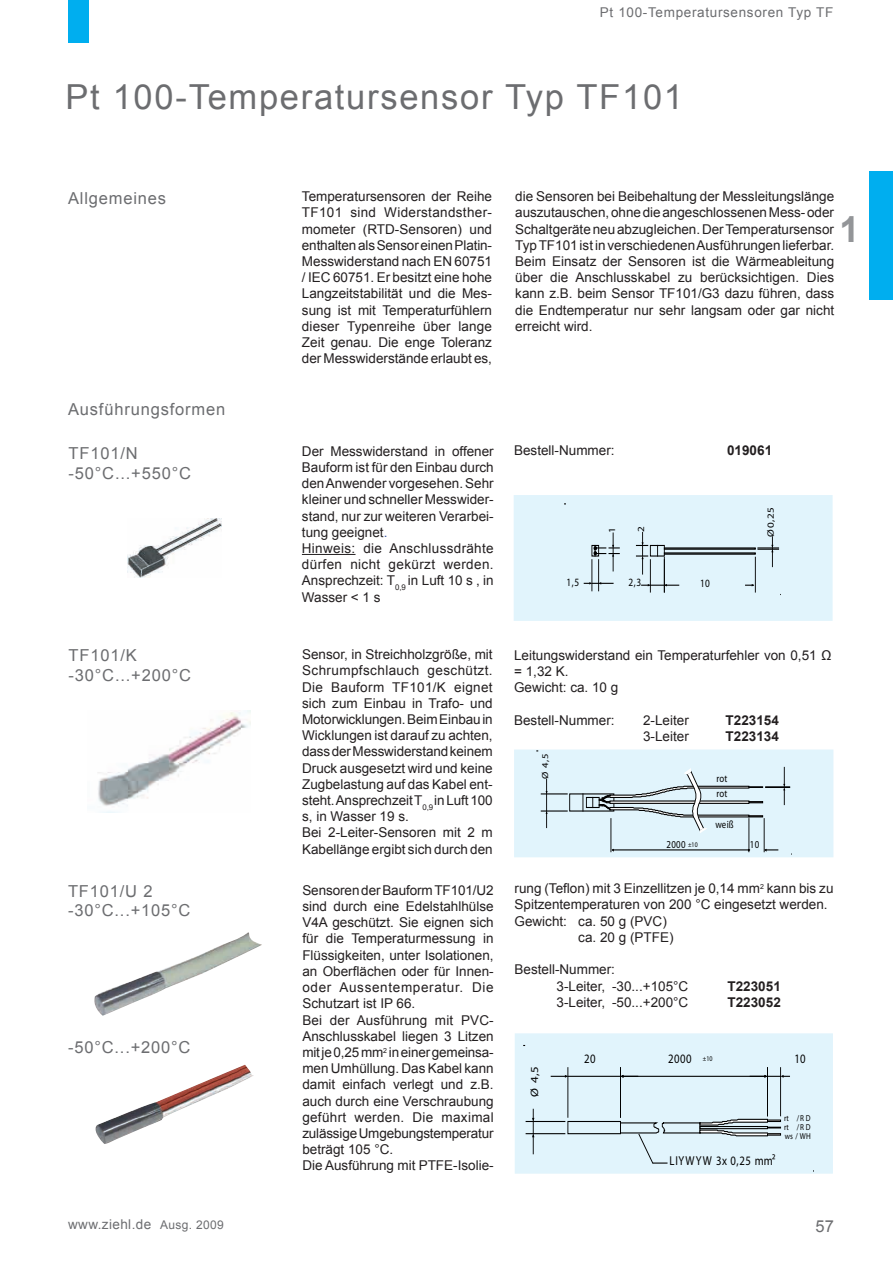
<style>
.page{position:relative;width:893px;height:1263px;background:#fff}
.page>*{position:absolute;margin:0;border:0;box-sizing:border-box;transform-origin:0 0}
.t1{font:700 36px "Arial";color:#939598}
.t2{font:34.5px "Arial";letter-spacing:.05em;color:#6c6d70}
.t3{font:16.5px/19.8px "Arial";letter-spacing:.05em;color:#6c6d70}
.t4{font:13.5px/16.2px "Arial";color:#231f20}
.t5{font:700 13.5px "Arial";color:#231f20}
.t6{font:13.5px "Arial";letter-spacing:.05em;color:#6c6d70}
.t7{font:13.5px "Arial";letter-spacing:.03em;color:#6c6d70}
.t8{font:12.9px "Myriad Pro";letter-spacing:.045em;color:#000;scale:.83 1}
.t9{font:11.1px "Myriad Pro";color:#000;scale:.83 1}
.t10{font:10.8px "Myriad Pro";color:#000;scale:1.2 1}
.t11{font:10.65px/14.7px "Myriad Pro";letter-spacing:.005em;color:#000;scale:.83 1}
.t12{font:9.3px "Myriad Pro";color:#000;scale:1.2 1}
.t13{font:8.85px "Myriad Pro";color:#000;scale:1.2 1}
.t14{font:8.55px/9.3px "Myriad Pro";letter-spacing:.045em;color:#000;text-align:justify;scale:.83 1}
.s1{color:#3853a3}
.s2{font-size:7.05px}
.s3{font-size:12px}
</style>
<div class="page">
<div style="left:515px;top:1033px;width:318px;height:141px;background:#e1f4fc"></div>
<div style="left:514px;top:495px;width:319px;height:126px;background:#e1f4fc"></div>
<div style="left:514px;top:749px;width:319px;height:108px;background:#e1f4fc;border:2px solid #e1f4fc"></div>
<hr style="left:302px;top:554px;width:54px;height:1px;background:#231f20">
<img style="left:98px;top:710px;width:153px;height:103px">
<img style="left:127px;top:519px;width:95px;height:59px">
<img style="left:96px;top:1065px;width:158px;height:79px">
<img style="left:94px;top:932px;width:168px;height:84px">
<div style="left:586px;top:797px;width:13px;height:11px;border:1px solid #000"></div>
<svg style="left:583px;top:794px;width:1px;height:17px"></svg>
<svg style="left:541px;top:779px;width:26px;height:48px"></svg>
<hr style="left:612px;top:850px;width:137px;height:1px;background:#000">
<svg style="left:599px;top:767px;width:191px;height:66px"></svg>
<svg style="left:765px;top:849px;width:13px;height:3px"></svg>
<hr style="left:611px;top:819px;width:1px;height:33px;background:#000">
<hr style="left:764px;top:819px;width:1px;height:33px;background:#000">
<hr style="left:749px;top:819px;width:1px;height:33px;background:#000">
<div style="left:664px;top:553px;width:92px;height:1px;border:1px solid #000"></div>
<div style="left:650px;top:545px;width:15px;height:11px;border:1px solid #000"></div>
<div style="left:664px;top:548px;width:92px;height:1px;border:1px solid #000"></div>
<hr style="left:592px;top:560px;width:1px;height:31px;background:#000">
<hr style="left:598px;top:560px;width:1px;height:31px;background:#000">
<svg style="left:584px;top:582px;width:29px;height:2px"></svg>
<svg style="left:594px;top:533px;width:25px;height:38px"></svg>
<svg style="left:636px;top:532px;width:12px;height:42px"></svg>
<hr style="left:650px;top:560px;width:1px;height:32px;background:#000">
<svg style="left:642px;top:584px;width:37px;height:2px"></svg>
<hr style="left:664px;top:557px;width:1px;height:35px;background:#000">
<hr style="left:755px;top:557px;width:1px;height:35px;background:#000">
<svg style="left:758px;top:537px;width:21px;height:30px"></svg>
<svg style="left:745px;top:584px;width:9px;height:2px"></svg>
<div style="left:568px;top:1121px;width:53px;height:13px;border:1px solid #000"></div>
<hr style="left:526px;top:1121px;width:39px;height:1px;background:#000">
<hr style="left:526px;top:1133px;width:39px;height:1px;background:#000">
<svg style="left:532px;top:1109px;width:2px;height:45px"></svg>
<hr style="left:568px;top:1068px;width:1px;height:49px;background:#000">
<hr style="left:568px;top:1076px;width:52px;height:1px;background:#000">
<svg style="left:551px;top:1075px;width:17px;height:3px"></svg>
<hr style="left:620px;top:1068px;width:1px;height:49px;background:#000">
<svg style="left:621px;top:1075px;width:17px;height:3px"></svg>
<hr style="left:622px;top:1076px;width:144px;height:1px;background:#000">
<svg style="left:620px;top:1118px;width:161px;height:46px"></svg>
<hr style="left:767px;top:1068px;width:1px;height:48px;background:#000">
<hr style="left:780px;top:1068px;width:1px;height:48px;background:#000">
<svg style="left:750px;top:1075px;width:39px;height:3px"></svg>
<div style="left:870px;top:171px;width:23px;height:128px;background:#00aeef"></div>
<div style="left:68px;top:0;width:21px;height:43px;background:#00aeef"></div>
<p class="t6" style="left:600px;top:3px;width:235px">Pt 100-Temperatursensoren Typ TF</p>
<h2 class="t2" style="left:65px;top:75px;width:619px">Pt 100-Temperatursensor Typ TF101</h2>
<p class="t3" style="left:68px;top:188px;width:100px">Allgemeines</p>
<p class="t3" style="left:68px;top:400px;width:159px">Ausführungsformen</p>
<p class="t3" style="left:69px;top:443px;width:124px">TF101/N -50°C...+550°C</p>
<p class="t4" style="left:302px;top:188px;width:192px;text-align:justify">Temperatursensoren der Reihe TF101 sind Widerstandsther&shy;mometer (RTD-Sensoren) und enthalten als Sensor einen Platin-Messwiderstand nach EN 60751 / IEC 60751. Er besitzt eine hohe Langzeitstabilität und die Mes&shy;sung ist mit Temperaturfühlern dieser Typenreihe über lange Zeit genau. Die enge Toleranz der Messwiderstände erlaubt es,</p>
<p class="t4" style="left:515px;top:188px;width:320px;text-align:justify">die Sensoren bei Beibehaltung der Messleitungslänge auszutauschen, ohne die angeschlossenen Mess- oder Schaltgeräte neu abzugleichen. Der Temperatursensor Typ TF101 ist in verschiedenen Ausführungen lieferbar.<br>Beim Einsatz der Sensoren ist die Wärmeableitung über die Anschlusskabel zu berücksichtigen. Dies kann z.B. beim Sensor TF101/G3 dazu führen, dass die Endtemperatur nur sehr langsam oder gar nicht erreicht wird.</p>
<h1 class="t1" style="left:840px;top:206px;width:22px">1</h1>
<p class="t4" style="left:302px;top:443px;width:193px">Der Messwiderstand in offener<br>Bauform ist für den Einbau durch den Anwender vorgesehen. Sehr kleiner und schneller Messwider&shy;stand, nur zur weiteren Verarbei&shy;tung geeignet<span class="s1">.<br></span>Hinweis: die Anschlussdrähte dürfen nicht gekürzt werden.<br>Ansprechzeit: T<sub>0,9</sub> in Luft 10 s , in<br>Wasser &lt; 1 s</p>
<p class="t4" style="left:514px;top:443px;width:102px">Bestell-Nummer:</p>
<p class="t5" style="left:727px;top:441px;width:47px">019061</p>
<p class="t12" style="left:765px;top:537px;width:26px;rotate:-90deg">Ø0,25</p>
<p class="t12" style="left:606px;top:533px;width:6px;rotate:-90deg">1</p>
<p class="t12" style="left:635px;top:532px;width:6px;rotate:-90deg">2</p>
<p class="t9" style="left:629px;top:575px;width:17px">2,3</p>
<p class="t9" style="left:700px;top:576px;width:13px">10</p>
<p class="t9" style="left:567px;top:575px;width:17px">1,5</p>
<p class="t3" style="left:69px;top:645px;width:124px">TF101/K -30°C...+200°C</p>
<p class="t3" style="left:68px;top:881px;width:124px">TF101/U 2 -30°C...+105°C</p>
<p class="t3" style="left:68px;top:1037px;width:124px">-50°C...+200°C</p>
<p class="t4" style="left:302px;top:646px;width:192px">Sensor, in Streichholzgröße, mit<br>Schrumpfschlauch geschützt.<br>Die Bauform TF101/K eignet sich zum Einbau in Trafo- und<br>Motorwicklungen. Beim Einbau in<br>Wicklungen ist darauf zu achten, dass der Messwiderstand keinem<br>Druck ausgesetzt wird und keine<br>Zugbelastung auf das Kabel ent&shy;steht. Ansprechzeit T<sub>0,9</sub> in Luft 100 s, in Wasser 19 s.<br>Bei 2-Leiter-Sensoren mit 2 m<br>Kabellänge ergibt sich durch den</p>
<p class="t4" style="left:514px;top:647px;width:319px">Leitungswiderstand ein Temperaturfehler von 0,51 Ω = 1,32 K.<br>Gewicht: ca. 10 g</p>
<p class="t4" style="left:514px;top:712px;width:102px">Bestell-Nummer:</p>
<p class="t4" style="left:643px;top:712px;width:47px">2-Leiter</p>
<p class="t5" style="left:726px;top:711px;width:55px">T223154</p>
<p class="t4" style="left:643px;top:728px;width:47px">3-Leiter</p>
<p class="t5" style="left:726px;top:727px;width:55px">T223134</p>
<p class="t13" style="left:540px;top:779px;width:23px;rotate:-90deg">Ø 4,5</p>
<p class="t11" style="left:716px;top:771px;width:14px">rot rot</p>
<p class="t11" style="left:715px;top:816px;width:23px">weiß</p>
<p class="t11" style="left:666px;top:837px;width:39px">2000 <span class="s2">±10</span></p>
<p class="t11" style="left:750px;top:837px;width:13px">10</p>
<p class="t4" style="left:302px;top:882px;width:193px">Sensoren der Bauform TF101/U2 sind durch eine Edelstahlhülse<br>V4A geschützt. Sie eignen sich für die Temperaturmessung in<br>Flüssigkeiten, unter Isolationen, an Oberflächen oder für Innen&shy;oder Aussentemperatur. Die<br>Schutzart ist IP 66.<br>Bei der Ausführung mit PVC-<br>Anschlusskabel liegen 3 Litzen mit je 0,25 mm<sup>2</sup> in einer gemeinsa&shy;men Umhüllung. Das Kabel kann damit einfach verlegt und z.B. auch durch eine Verschraubung geführt werden. Die maximal zulässige Umgebungstemperatur beträgt 105 °C.<br>Die Ausführung mit PTFE-Isolie-</p>
<p class="t4" style="left:514px;top:880px;width:320px">rung (Teflon) mit 3 Einzellitzen je 0,14 mm<sup>2</sup> kann bis zu</p>
<p class="t4" style="left:514px;top:897px;width:315px">Spitzentemperaturen von 200 °C eingesetzt werden.</p>
<p class="t4" style="left:514px;top:913px;width:154px">Gewicht: ca. 50 g (PVC)</p>
<p class="t4" style="left:578px;top:929px;width:97px">ca. 20 g (PTFE)</p>
<p class="t4" style="left:556px;top:961px;width:133px;text-indent:-42px">Bestell-Nummer:<br>3-Leiter, -30...+105°C</p>
<p class="t5" style="left:727px;top:977px;width:55px">T223051</p>
<p class="t4" style="left:556px;top:994px;width:133px">3-Leiter, -50...+200°C</p>
<p class="t5" style="left:727px;top:993px;width:55px">T223052</p>
<p class="t8" style="left:584px;top:1050px;width:15px">20</p>
<p class="t8" style="left:668px;top:1050px;width:55px">2000 <sup>±10</sup></p>
<p class="t8" style="left:794px;top:1050px;width:15px">10</p>
<p class="t10" style="left:528px;top:1097px;width:27px;rotate:-90deg">Ø 4,5</p>
<p class="t14" style="left:784px;top:1113px;width:34px">rt /RD rt /RD ws /WH</p>
<p class="t8" style="left:669px;top:1152px;width:129px">LIYWYW 3x 0,25 mm²</p>
<p class="t7" style="left:68px;top:1215px;width:157px">www.ziehl.de <span class="s3">Ausg. 2009</span></p>
<p class="t3" style="left:815px;top:1217px;width:20px">57</p>
</div>
